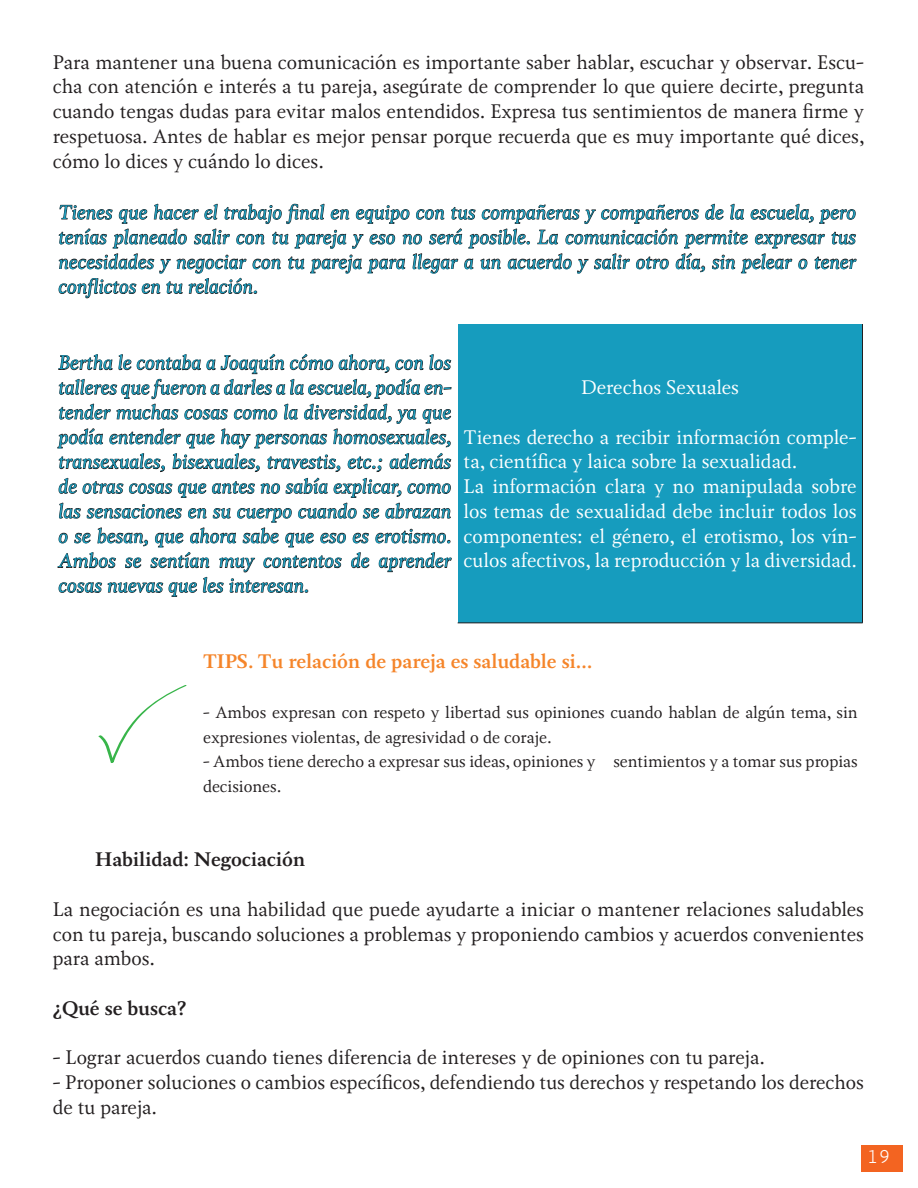
<style>
.page{position:relative;width:918px;height:1188px;background:#fff}
.page>*{position:absolute;margin:0;border:0;box-sizing:border-box;transform-origin:0 0}
.Texto_corrido{font:19.5px/24.8px "Soberana Texto";color:#231f20;text-align:justify}
.Texto_corrido-2{font:italic 19.5px/24.8px "Soberana Texto";color:#169cbe;text-align:justify}
.Texto_corrido-3{font:19.5px/24.8px "Soberana Texto";color:#fff}
.Texto_corrido-4{font:700 19.5px "Soberana Texto";color:#f5852a}
.Texto_corrido-5{font:700 19.5px "Soberana Texto";color:#231f20}
.t1{font:300 18px "Soberana Sans";color:#fff}
.Texto_corrido-6{font:16.5px/24.8px "Soberana Texto";color:#231f20}
</style>
<div class="page">
<div style="left:861px;top:1145px;width:42px;height:26px;background:#f36421"></div>
<div style="left:458px;top:324px;width:404px;height:299px;background:#169cbe"></div>
<hr style="left:862px;top:324px;width:1px;height:299px;background:#231f20">
<hr style="left:458px;top:623px;width:405px;height:1px;background:#231f20">
<svg style="left:58px;top:203px;width:799px;height:96px"></svg>
<svg style="left:57px;top:354px;width:395px;height:243px"></svg>
<svg style="left:98px;top:685px;width:89px;height:78px"></svg>
<p class="Texto_corrido" style="left:53px;top:49px;width:813px">Para mantener una buena comunicación es importante saber hablar, escuchar y observar. Escu&shy;cha con atención e interés a tu pareja, asegúrate de comprender lo que quiere decirte, pregunta cuando tengas dudas para evitar malos entendidos. Expresa tus sentimientos de manera firme y respetuosa. Antes de hablar es mejor pensar porque recuerda que es muy importante qué dices, cómo lo dices y cuándo lo dices.</p>
<p class="Texto_corrido-2" style="left:59px;top:200px;width:799px">Tienes que hacer el trabajo final en equipo con tus compañeras y compañeros de la escuela, pero tenías planeado salir con tu pareja y eso no será posible. La comunicación permite expresar tus necesidades y negociar con tu pareja para llegar a un acuerdo y salir otro día, sin pelear o tener conflictos en tu relación.</p>
<p class="Texto_corrido-2" style="left:59px;top:350px;width:395px">Bertha le contaba a Joaquín cómo ahora, con los talleres que fueron a darles a la escuela, podía en&shy;tender muchas cosas como la diversidad, ya que podía entender que hay personas homosexuales, transexuales, bisexuales, travestis, etc.; además de otras cosas que antes no sabía explicar, como las sensaciones en su cuerpo cuando se abrazan o se besan, que ahora sabe que eso es erotismo.<br>Ambos se sentían muy contentos de aprender cosas nuevas que les interesan.</p>
<p class="Texto_corrido-3" style="left:581px;top:375px;width:159px">Derechos Sexuales</p>
<p class="Texto_corrido-3" style="left:464px;top:424px;width:394px">Tienes derecho a recibir información comple&shy;ta, científica y laica sobre la sexualidad.</p>
<p class="Texto_corrido-3" style="left:464px;top:474px;width:395px;text-align:justify">La información clara y no manipulada sobre los temas de sexualidad debe incluir todos los componentes: el género, el erotismo, los vín&shy;culos afectivos, la reproducción y la diversidad.</p>
<p class="Texto_corrido-4" style="left:203px;top:649px;width:391px">TIPS. Tu relación de pareja es saludable si…</p>
<p class="Texto_corrido-6" style="left:203px;top:700px;width:656px">- Ambos expresan con respeto y libertad sus opiniones cuando hablan de algún tema, sin expresiones violentas, de agresividad o de coraje.</p>
<p class="Texto_corrido-6" style="left:203px;top:749px;width:656px">- Ambos tiene derecho a expresar sus ideas, opiniones y sentimientos y a tomar sus propias decisiones.</p>
<p class="Texto_corrido-5" style="left:95px;top:847px;width:211px">Habilidad: Negociación</p>
<p class="Texto_corrido" style="left:53px;top:897px;width:813px">La negociación es una habilidad que puede ayudarte a iniciar o mantener relaciones saludables con tu pareja, buscando soluciones a problemas y proponiendo cambios y acuerdos convenientes para ambos.</p>
<p class="Texto_corrido-5" style="left:53px;top:996px;width:135px">¿Qué se busca?</p>
<p class="Texto_corrido" style="left:53px;top:1045px;width:714px">- Lograr acuerdos cuando tienes diferencia de intereses y de opiniones con tu pareja.</p>
<p class="Texto_corrido" style="left:53px;top:1070px;width:813px">- Proponer soluciones o cambios específicos, defendiendo tus derechos y respetando los derechos de tu pareja.</p>
<p class="t1" style="left:867px;top:1145px;width:25px">19</p>
</div>
